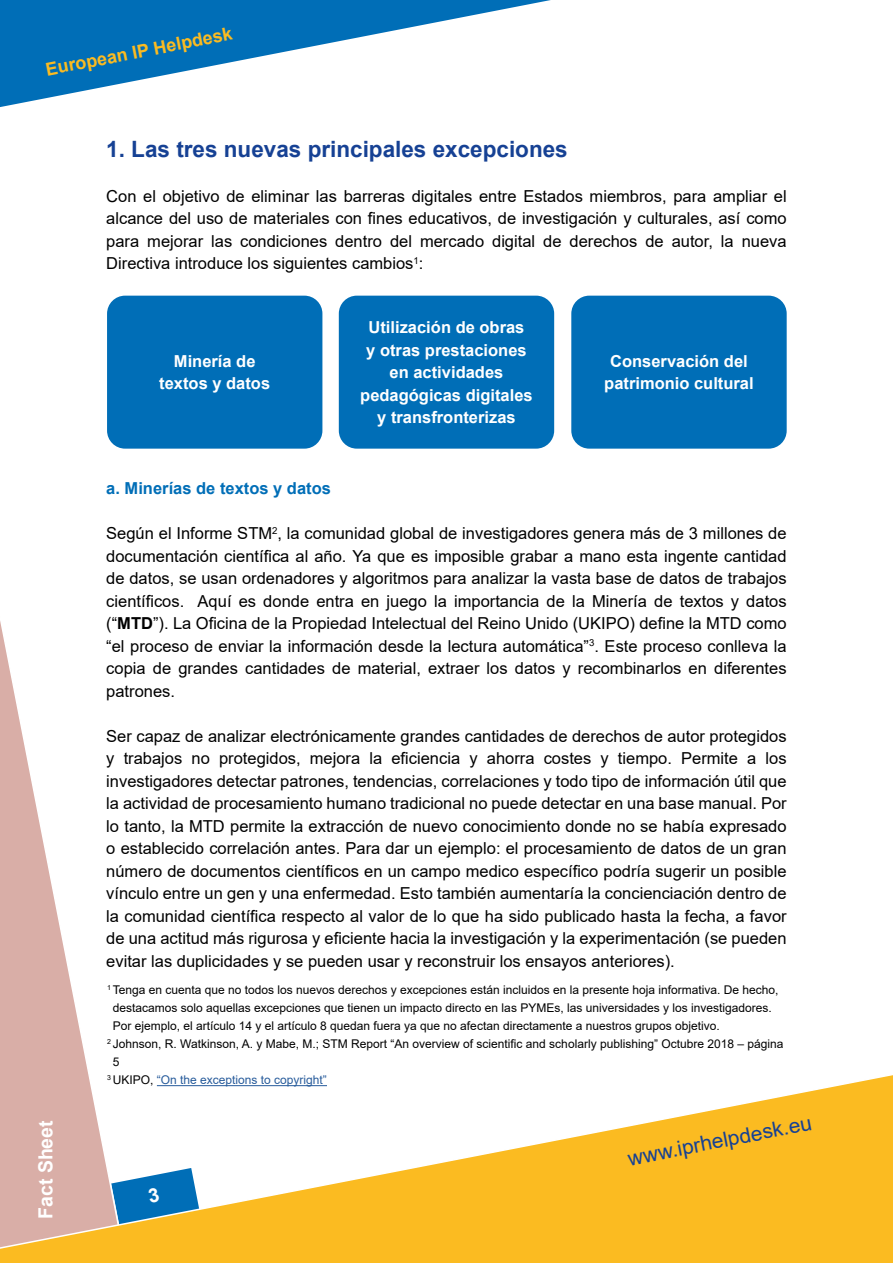
<style>
.page{position:relative;width:893px;height:1263px;background:#fff}
.page>*{position:absolute;margin:0;border:0;box-sizing:border-box;transform-origin:0 0}
.t1{font:700 22.5px "Arial";color:#164194}
.t2{font:21px "Arial";color:#164194}
.t3{font:700 19.5px "Arial";color:#fff}
.t4{font:700 18px "Arial";color:#fbbb21}
.t5{font:16.5px/22.5px "Arial";color:#000;text-align:justify}
.t6{font:700 16.5px/22.5px "Arial";color:#fff;text-align:center}
.t7{font:700 16.5px "Arial";color:#006eb7}
.t8{font:12px "Arial";color:#000}
.t9{font:12px "Arial";color:#275b9b}
.s1{font-weight:700}
.s2{color:#000}
</style>
<div class="page">
<svg style="left:0;top:621px;width:87px;height:444px"></svg>
<svg style="left:0;top:1065px;width:893px;height:198px"></svg>
<svg style="left:0;top:0;width:551px;height:107px"></svg>
<div style="left:107px;top:296px;width:215px;height:153px;background:#006eb7;border-radius:18px"></div>
<div style="left:571px;top:296px;width:216px;height:153px;background:#006eb7;border-radius:18px"></div>
<div style="left:339px;top:296px;width:215px;height:153px;background:#006eb7;border-radius:18px"></div>
<hr style="left:157px;top:1085px;width:170px;height:1px;background:#275b9b">
<svg style="left:111px;top:1168px;width:88px;height:58px"></svg>
<p class="t4" style="left:44px;top:57px;width:191px;rotate:-11deg">European IP Helpdesk</p>
<h1 class="t1" style="left:106px;top:133px;width:463px">1. Las tres nuevas principales excepciones</h1>
<p class="t5" style="left:106px;top:185px;width:682px">Con el objetivo de eliminar las barreras digitales entre Estados miembros, para ampliar el alcance del uso de materiales con fines educativos, de investigación y culturales, así como para mejorar las condiciones dentro del mercado digital de derechos de autor, la nueva Directiva introduce los siguientes cambios<sup>1</sup>:</p>
<p class="t6" style="left:360px;top:316px;width:174px">Utilización de obras<br>y otras prestaciones en actividades pedagógicas digitales y transfronterizas</p>
<p class="t6" style="left:159px;top:350px;width:112px">Minería de textos y datos</p>
<p class="t6" style="left:604px;top:350px;width:151px">Conservación del patrimonio cultural</p>
<p class="t7" style="left:106px;top:477px;width:226px">a. Minerías de textos y datos</p>
<p class="t5" style="left:106px;top:522px;width:682px">Según el Informe STM<sup>2</sup>, la comunidad global de investigadores genera más de 3 millones de documentación científica al año. Ya que es imposible grabar a mano esta ingente cantidad de datos, se usan ordenadores y algoritmos para analizar la vasta base de datos de trabajos científicos. Aquí es donde entra en juego la importancia de la Minería de textos y datos (“<span class="s1">MTD</span>”). La Oficina de la Propiedad Intelectual del Reino Unido (UKIPO) define la MTD como “el proceso de enviar la información desde la lectura automática”<sup>3</sup>. Este proceso conlleva la copia de grandes cantidades de material, extraer los datos y recombinarlos en diferentes patrones.</p>
<p class="t5" style="left:106px;top:725px;width:682px">Ser capaz de analizar electrónicamente grandes cantidades de derechos de autor protegidos y trabajos no protegidos, mejora la eficiencia y ahorra costes y tiempo. Permite a los investigadores detectar patrones, tendencias, correlaciones y todo tipo de información útil que la actividad de procesamiento humano tradicional no puede detectar en una base manual. Por lo tanto, la MTD permite la extracción de nuevo conocimiento donde no se había expresado o establecido correlación antes. Para dar un ejemplo: el procesamiento de datos de un gran número de documentos científicos en un campo medico específico podría sugerir un posible vínculo entre un gen y una enfermedad. Esto también aumentaría la concienciación dentro de la comunidad científica respecto al valor de lo que ha sido publicado hasta la fecha, a favor de una actitud más rigurosa y eficiente hacia la investigación y la experimentación (se pueden evitar las duplicidades y se pueden usar y reconstruir los ensayos anteriores).</p>
<p class="t3" style="left:32px;top:1219px;width:100px;rotate:-90deg">Fact Sheet</p>
<p class="t8" style="left:107px;top:982px;width:673px"><sup>1</sup> Tenga en cuenta que no todos los nuevos derechos y excepciones están incluidos en la presente hoja informativa. De hecho,</p>
<p class="t8" style="left:113px;top:1000px;width:660px">destacamos solo aquellas excepciones que tienen un impacto directo en las PYMEs, las universidades y los investigadores.</p>
<p class="t8" style="left:113px;top:1018px;width:608px">Por ejemplo, el artículo 14 y el artículo 8 quedan fuera ya que no afectan directamente a nuestros grupos objetivo.</p>
<p class="t8" style="left:107px;top:1036px;width:678px"><sup>2</sup> Johnson, R. Watkinson, A. y Mabe, M.; STM Report “An overview of scientific and scholarly publishing” Octubre 2018 – página</p>
<p class="t8" style="left:113px;top:1054px;width:8px">5</p>
<p class="t9" style="left:107px;top:1072px;width:221px"><sup>3</sup> <span class="s2">UKIPO,</span> “On the exceptions to copyright”</p>
<p class="t2" style="left:625px;top:1144px;width:188px;rotate:-11deg">www.iprhelpdesk.eu</p>
</div>
